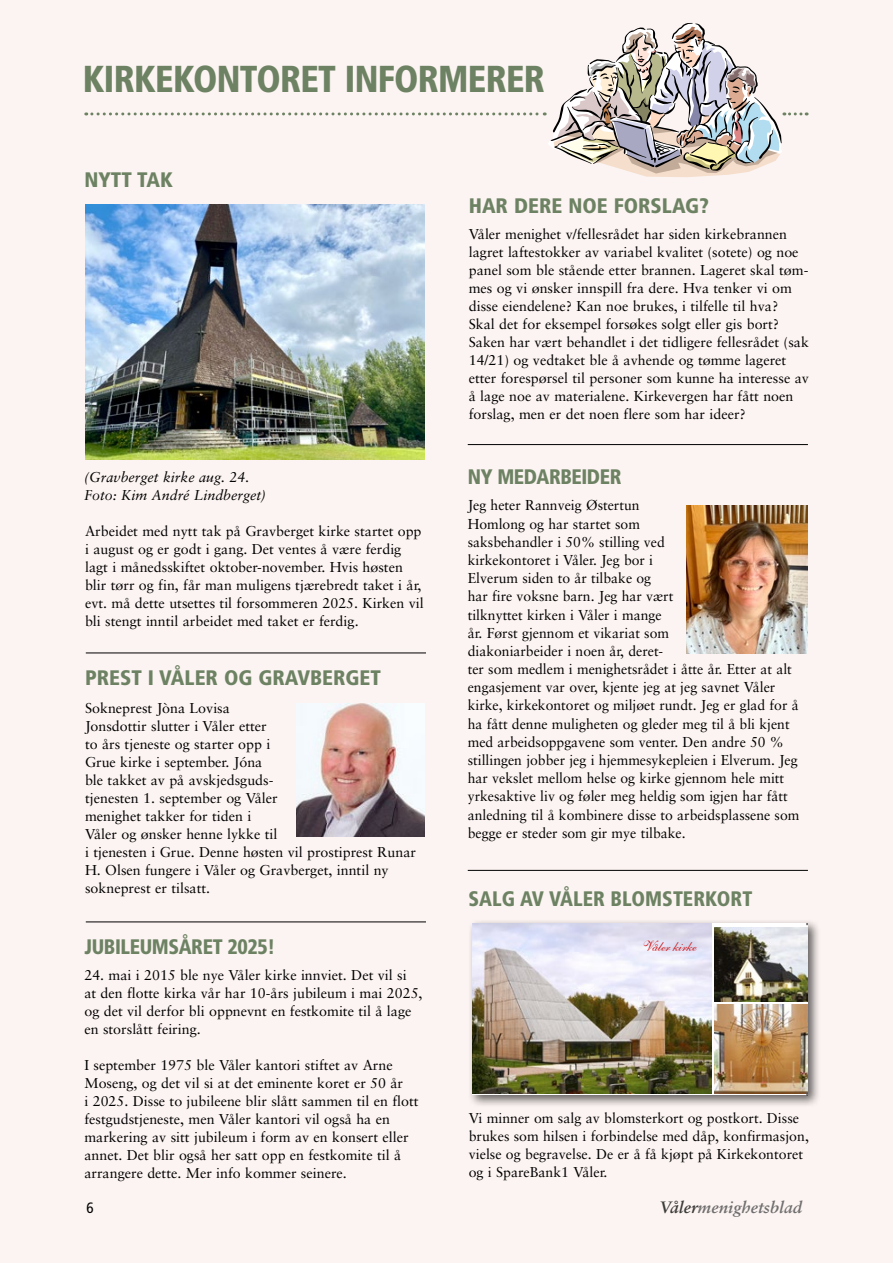
<style>
.page{position:relative;width:893px;height:1263px;background:#fff}
.page>*{position:absolute;margin:0;border:0;box-sizing:border-box;transform-origin:0 0}
.t1{font:900 condensed 37.5px "Frutiger LT Std";letter-spacing:-.02em;color:#6d8263;scale:.95 1}
.t2{font:900 condensed 21px "Frutiger LT Std";color:#6d8263}
.t3{font:900 condensed 21px "Frutiger LT Std";letter-spacing:-.02em;color:#6d8263;scale:.95 1}
.t4{font:900 condensed 21px "Frutiger LT Std";color:#6d8263;scale:.95 1}
.t5{font:italic 700 16.5px "Sabon LT Std";color:#706f6f}
.t6{font:condensed 15px "Frutiger LT Std";color:#000}
.t7{font:14.55px "Shelley Allegro BT";color:#cd1719}
.t8{font:14.4px/18.1px "Sabon LT Pro";color:#000}
.t9{font:14.25px/18px "Sabon LT Pro";color:#000}
.t10{font:italic 14.25px/18px "Sabon LT Pro";color:#000}
.s1{color:#3c3c3b}
</style>
<div class="page">
<div style="left:0;top:0;width:892px;height:1263px;background:#fcf4f2"></div>
<img style="left:85px;top:205px;width:340px;height:254px">
<div style="left:468px;top:919px;width:352px;height:189px;background:#000;opacity:.6"></div>
<svg style="left:473px;top:923px;width:335px;height:172px;fill:#fff"></svg>
<img style="left:472px;top:924px;width:239px;height:170px">
<img style="left:714px;top:1005px;width:94px;height:89px">
<img style="left:714px;top:927px;width:94px;height:74px">
<svg style="left:807px;top:923px;width:4px;height:6px"></svg>
<svg style="left:807px;top:1088px;width:4px;height:7px"></svg>
<hr style="left:468px;top:870px;width:340px;height:1px;background:#000">
<hr style="left:468px;top:444px;width:340px;height:1px;background:#000">
<hr style="left:86px;top:922px;width:340px;height:1px;background:#000">
<hr style="left:86px;top:653px;width:340px;height:1px;background:#000">
<img style="left:686px;top:506px;width:121px;height:147px">
<img style="left:296px;top:704px;width:129px;height:132px">
<svg style="left:86px;top:23px;width:721px;height:154px"></svg>
<h1 class="t1" style="left:83px;top:56px;width:488px">KIRKEKONTORET INFORMERER</h1>
<h2 class="t2" style="left:84px;top:167px;width:90px">NYTT TAK</h2>
<p class="t10" style="left:84px;top:468px;width:183px">(Gravberget kirke aug. 24.<br>Foto: Kim André Lindberget)</p>
<p class="t9" style="left:85px;top:522px;width:340px">Arbeidet med nytt tak på Gravberget kirke startet opp i august og er godt i gang. Det ventes å være ferdig lagt i månedsskiftet oktober-november. Hvis høsten blir tørr og fin, får man muligens tjærebredt taket i år, evt. må dette utsettes til forsommeren 2025. Kirken vil bli stengt inntil arbeidet med taket er ferdig.</p>
<h2 class="t2" style="left:85px;top:665px;width:297px">PREST I VÅLER OG GRAVBERGET</h2>
<p class="t9" style="left:85px;top:698px;width:333px">Sokneprest Jòna Lovisa<br>Jonsdottir slutter i Våler etter<br>to års tjeneste og starter opp i<br>Grue kirke i september. Jóna<br>ble takket av på avskjedsguds-<br>tjenesten 1. september og Våler<br>menighet takker for tiden i<br>Våler og ønsker henne lykke til<br>i tjenesten i Grue. Denne høsten vil prostiprest Runar<br>H. Olsen fungere i Våler og Gravberget, inntil ny sokneprest er tilsatt.</p>
<h2 class="t3" style="left:84px;top:934px;width:202px">JUBILEUMSÅRET 2025!</h2>
<p class="t9" style="left:84px;top:966px;width:340px">24. mai i 2015 ble nye Våler kirke innviet. Det vil si<br>at den flotte kirka vår har 10-års jubileum i mai 2025, og det vil derfor bli oppnevnt en festkomite til å lage en storslått feiring.</p>
<p class="t9" style="left:84px;top:1056px;width:336px">I september 1975 ble Våler kantori stiftet av Arne Moseng, og det vil si at det eminente koret er 50 år<br>i 2025. Disse to jubileene blir slått sammen til en flott festgudstjeneste, men Våler kantori vil også ha en markering av sitt jubileum i form av en konsert eller annet. Det blir også her satt opp en festkomite til å arrangere dette. Mer info kommer seinere.</p>
<h2 class="t2" style="left:469px;top:193px;width:242px">HAR DERE NOE FORSLAG?</h2>
<p class="t9" style="left:469px;top:225px;width:342px">Våler menighet v/fellesrådet har siden kirkebrannen lagret laftestokker av variabel kvalitet (sotete) og noe panel som ble stående etter brannen. Lageret skal tøm&shy;mes og vi ønsker innspill fra dere. Hva tenker vi om disse eiendelene? Kan noe brukes, i tilfelle til hva?<br>Skal det for eksempel forsøkes solgt eller gis bort?<br>Saken har vært behandlet i det tidligere fellesrådet (sak 14/21) og vedtaket ble å avhende og tømme lageret etter forespørsel til personer som kunne ha interesse av å lage noe av materialene. Kirkevergen har fått noen forslag, men er det noen flere som har ideer?</p>
<h2 class="t3" style="left:468px;top:464px;width:163px">NY MEDARBEIDER</h2>
<p class="t8" style="left:468px;top:496px;width:333px">Jeg heter Rannveig Østertun<br>Homlong og har startet som<br>saksbehandler i 50% stilling ved<br>kirkekontoret i Våler. Jeg bor i<br>Elverum siden to år tilbake og<br>har fire voksne barn. Jeg har vært<br>tilknyttet kirken i Våler i mange<br>år. Først gjennom et vikariat som<br>diakoniarbeider i noen år, deret-<br>ter som medlem i menighetsrådet i åtte år. Etter at alt engasjement var over, kjente jeg at jeg savnet Våler kirke, kirkekontoret og miljøet rundt. Jeg er glad for å ha fått denne muligheten og gleder meg til å bli kjent med arbeidsoppgavene som venter. Den andre 50 % stillingen jobber jeg i hjemmesykepleien i Elverum. Jeg har vekslet mellom helse og kirke gjennom hele mitt yrkesaktive liv og føler meg heldig som igjen har fått anledning til å kombinere disse to arbeidsplassene som begge er steder som gir mye tilbake.</p>
<h2 class="t4" style="left:469px;top:886px;width:300px">SALG AV VÅLER BLOMSTERKORT</h2>
<p class="t7" style="left:642px;top:937px;width:56px">Våler kirke</p>
<p class="t9" style="left:469px;top:1109px;width:342px">Vi minner om salg av blomsterkort og postkort. Disse brukes som hilsen i forbindelse med dåp, konfirmasjon, vielse og begravelse. De er å få kjøpt på Kirkekontoret og i SpareBank1 Våler.</p>
<p class="t6" style="left:87px;top:1199px;width:9px">6</p>
<p class="t5" style="left:660px;top:1198px;width:144px"><span class="s1">Våler</span>menighetsblad</p>
</div>
